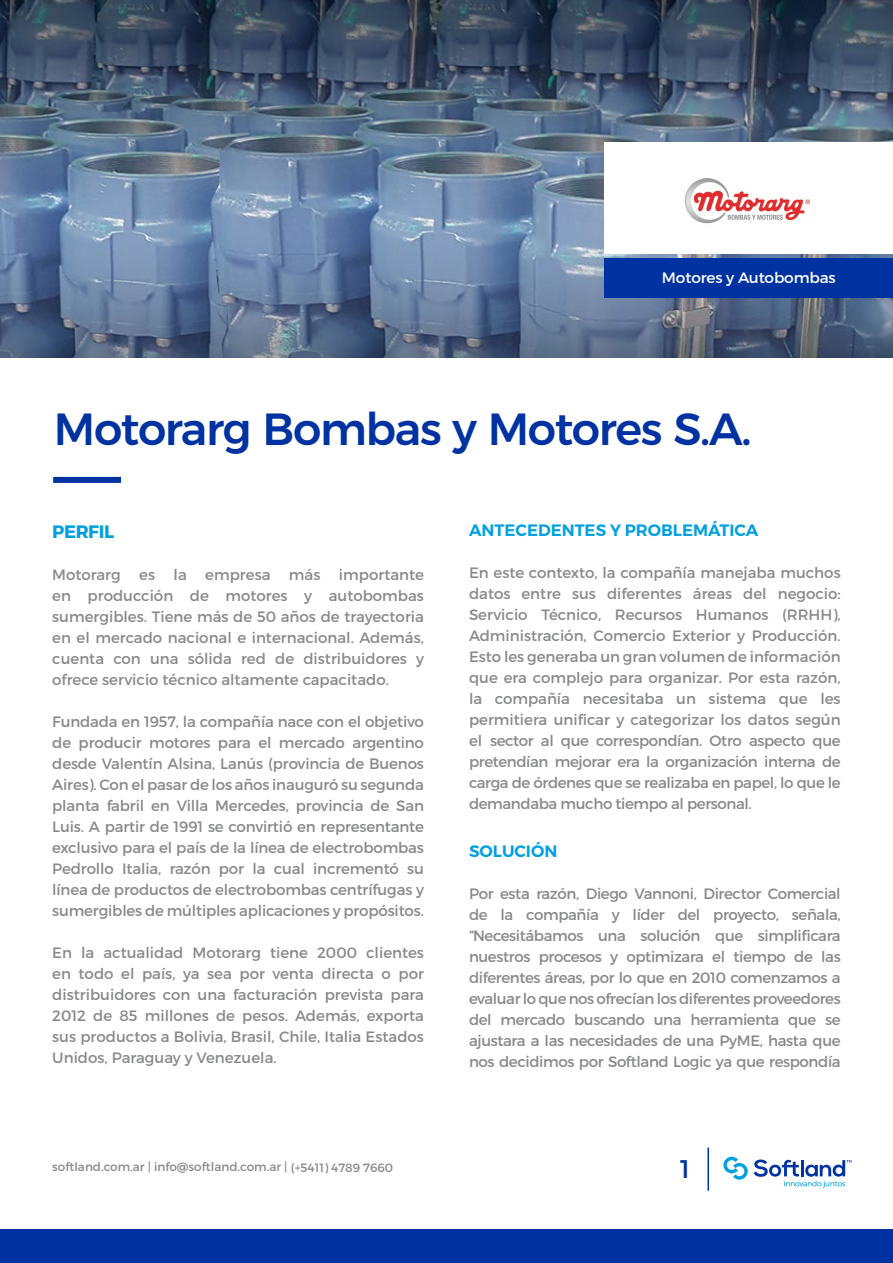
<style>
.page{position:relative;width:893px;height:1263px;background:#fff}
.page>*{position:absolute;margin:0;border:0;box-sizing:border-box;transform-origin:0 0}
.t1{font:500 45px "Montserrat";letter-spacing:-.03em;color:#0033a1}
.t2{font:25.5px "Montserrat";color:#0033a1}
.t3{font:700 18px "Montserrat";letter-spacing:-.025em;color:#00a0df}
.t4{font:600 16.5px "Montserrat";color:#00a0df}
.t5{font:15px/21px "Montserrat";letter-spacing:-.01em;color:#88898a;text-align:justify}
.t6{font:15px "Montserrat";letter-spacing:-.01em;color:#fff}
.t7{font:12px "Montserrat";color:#88898a}
</style>
<div class="page">
<hr style="left:707px;top:1147px;width:2px;height:44px;background:#0033a1">
<img style="left:0;top:0;width:893px;height:357px">
<svg style="left:723px;top:1157px;width:25px;height:22px"></svg>
<svg style="left:754px;top:1159px;width:97px;height:29px"></svg>
<div style="left:0;top:1229px;width:893px;height:34px;background:#0033a1"></div>
<div style="left:53px;top:477px;width:68px;height:6px;background:#0033a1"></div>
<div style="left:604px;top:142px;width:289px;height:112px;background:#fff"></div>
<div style="left:604px;top:258px;width:289px;height:39px;background:#0033a1"></div>
<img style="left:685px;top:178px;width:125px;height:46px">
<p class="t6" style="left:662px;top:268px;width:175px">Motores y Autobombas</p>
<h1 class="t1" style="left:54px;top:393px;width:699px">Motorarg Bombas y Motores S.A.</h1>
<p class="t3" style="left:52px;top:520px;width:63px">PERFIL</p>
<p class="t5" style="left:52px;top:564px;width:373px">Motorarg es la empresa más importante en producción de motores y autobombas sumergibles. Tiene más de 50 años de trayectoria en el mercado nacional e internacional. Además, cuenta con una sólida red de distribuidores y ofrece servicio técnico altamente capacitado.</p>
<p class="t5" style="left:52px;top:711px;width:373px">Fundada en 1957, la compañía nace con el objetivo de producir motores para el mercado argentino desde Valentín Alsina, Lanús (provincia de Buenos Aires). Con el pasar de los años inauguró su segunda planta fabril en Villa Mercedes, provincia de San Luis. A partir de 1991 se convirtió en representante exclusivo para el país de la línea de electrobombas Pedrollo Italia, razón por la cual incrementó su línea de productos de electrobombas centrífugas y sumergibles de múltiples aplicaciones y propósitos.</p>
<p class="t5" style="left:52px;top:942px;width:373px">En la actualidad Motorarg tiene 2000 clientes en todo el país, ya sea por venta directa o por distribuidores con una facturación prevista para 2012 de 85 millones de pesos. Además, exporta sus productos a Bolivia, Brasil, Chile, Italia Estados Unidos, Paraguay y Venezuela.</p>
<p class="t7" style="left:52px;top:1160px;width:342px">softland.com.ar | info@softland.com.ar | (+5411) 4789 7660</p>
<p class="t4" style="left:469px;top:520px;width:291px">ANTECEDENTES Y PROBLEMÁTICA</p>
<p class="t5" style="left:469px;top:562px;width:373px">En este contexto, la compañía manejaba muchos datos entre sus diferentes áreas del negocio:<br>Servicio Técnico, Recursos Humanos (RRHH), Administración, Comercio Exterior y Producción.<br>Esto les generaba un gran volumen de información que era complejo para organizar. Por esta razón, la compañía necesitaba un sistema que les permitiera unificar y categorizar los datos según el sector al que correspondían. Otro aspecto que pretendían mejorar era la organización interna de carga de órdenes que se realizaba en papel, lo que le demandaba mucho tiempo al personal.</p>
<p class="t4" style="left:469px;top:841px;width:90px">SOLUCIÓN</p>
<p class="t5" style="left:469px;top:883px;width:373px">Por esta razón, Diego Vannoni, Director Comercial de la compañía y líder del proyecto, señala, “Necesitábamos una solución que simplificara nuestros procesos y optimizara el tiempo de las diferentes áreas, por lo que en 2010 comenzamos a evaluar lo que nos ofrecían los diferentes proveedores del mercado buscando una herramienta que se ajustara a las necesidades de una PyME, hasta que nos decidimos por Softland Logic ya que respondía</p>
<h2 class="t2" style="left:680px;top:1153px;width:11px">1</h2>
</div>
